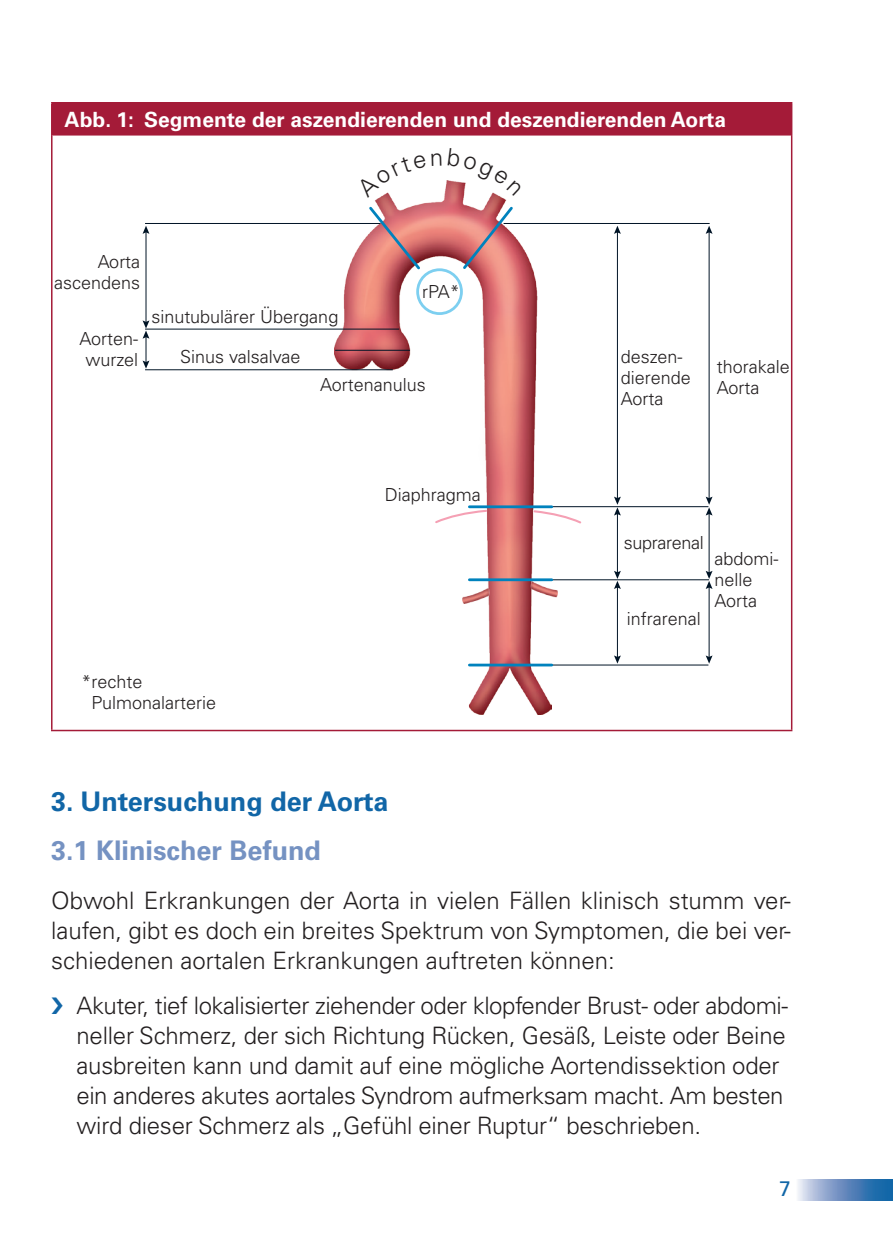
<style>
.page{position:relative;width:893px;height:1259px;background:#fff}
.page>*{position:absolute;margin:0;border:0;box-sizing:border-box;transform-origin:0 0}
.t1{font:700 27px "Univers LT Pro 65";color:#1166a7}
.t2{font:700 27px "Univers LT Pro 65";color:#7592c2}
.t3{font:300 24px/30px "Univers LT Pro 45";letter-spacing:-.01em;color:#231f20;text-align:justify}
.t4{font:700 21px "Univers LT Pro 65";color:#fff}
.t5{font:21px "Frutiger LT Pro";color:#1166a7}
.t6{font:300 18px/21px "Univers LT Pro 45";color:#231f20}
.t7{font:300 18px "Univers LT Pro 45";letter-spacing:-.02em;color:#231f20}
</style>
<div class="page">
<svg style="left:798px;top:1179px;width:95px;height:21px;background:#6993c2"></svg>
<div style="left:52px;top:103px;width:740px;height:32px;background:#a41b38"></div>
<hr style="left:51px;top:135px;width:2px;height:595px;background:#a41b38">
<hr style="left:791px;top:135px;width:1px;height:595px;background:#a41b38">
<hr style="left:51px;top:730px;width:741px;height:1px;background:#a41b38">
<hr style="left:51px;top:102px;width:741px;height:2px;background:#a41b38">
<hr style="left:51px;top:104px;width:2px;height:31px;background:#a41b38">
<hr style="left:53px;top:135px;width:738px;height:1px;background:#a41b38">
<img style="left:334px;top:181px;width:218px;height:533px">
<img style="left:463px;top:581px;width:94px;height:22px">
<hr style="left:504px;top:223px;width:206px;height:1px;background:#001426">
<hr style="left:145px;top:223px;width:235px;height:1px;background:#001426">
<hr style="left:145px;top:328px;width:254px;height:2px;background:#001426">
<hr style="left:145px;top:369px;width:248px;height:1px;background:#001426">
<hr style="left:335px;top:350px;width:75px;height:1px;background:#001426">
<hr style="left:551px;top:506px;width:157px;height:1px;background:#001426">
<hr style="left:551px;top:579px;width:158px;height:1px;background:#001426">
<hr style="left:551px;top:664px;width:157px;height:1px;background:#001426">
<hr style="left:145px;top:231px;width:2px;height:92px;background:#001426">
<svg style="left:143px;top:226px;width:6px;height:8px"></svg>
<hr style="left:145px;top:336px;width:2px;height:27px;background:#001426">
<svg style="left:143px;top:360px;width:6px;height:9px"></svg>
<svg style="left:143px;top:320px;width:6px;height:19px"></svg>
<hr style="left:709px;top:231px;width:1px;height:268px;background:#001426">
<svg style="left:706px;top:226px;width:6px;height:8px"></svg>
<hr style="left:617px;top:231px;width:1px;height:268px;background:#001426">
<svg style="left:614px;top:226px;width:7px;height:8px"></svg>
<hr style="left:617px;top:513px;width:1px;height:60px;background:#001426">
<svg style="left:614px;top:496px;width:7px;height:19px"></svg>
<hr style="left:617px;top:586px;width:1px;height:72px;background:#001426">
<svg style="left:614px;top:655px;width:7px;height:8px"></svg>
<svg style="left:614px;top:571px;width:7px;height:18px"></svg>
<hr style="left:709px;top:513px;width:1px;height:60px;background:#001426">
<svg style="left:706px;top:496px;width:6px;height:19px"></svg>
<hr style="left:709px;top:586px;width:1px;height:72px;background:#001426">
<svg style="left:706px;top:655px;width:6px;height:8px"></svg>
<svg style="left:706px;top:571px;width:6px;height:18px"></svg>
<svg style="left:532px;top:509px;width:50px;height:16px"></svg>
<svg style="left:433px;top:508px;width:55px;height:17px"></svg>
<svg style="left:367px;top:204px;width:56px;height:68px;background:#d08788"></svg>
<svg style="left:461px;top:204px;width:54px;height:67px;background:#d18689"></svg>
<hr style="left:469px;top:505px;width:83px;height:3px;background:#0082bd">
<hr style="left:469px;top:578px;width:83px;height:3px;background:#0082bd">
<hr style="left:469px;top:663px;width:83px;height:3px;background:#0082bd">
<div style="left:416px;top:268px;width:47px;height:47px;border:3px solid #7dcff0;border-radius:50%"></div>
<svg style="left:356px;top:181px;width:70px;height:17px"></svg>
<svg style="left:448px;top:180px;width:74px;height:15px"></svg>
<p class="t4" style="left:65px;top:107px;width:663px">Abb. 1: Segmente der aszendierenden und deszendierenden Aorta</p>
<p class="t6" style="left:54px;top:251px;width:88px;text-align:right">Aorta ascendens</p>
<p class="t6" style="left:80px;top:328px;width:60px;text-align:center">Aorten&shy;wurzel</p>
<p class="t6" style="left:151px;top:306px;width:188px">sinutubulärer Übergang</p>
<p class="t6" style="left:180px;top:346px;width:122px">Sinus valsalvae</p>
<p class="t6" style="left:422px;top:281px;width:39px">rPA*</p>
<p class="t6" style="left:320px;top:374px;width:107px">Aortenanulus</p>
<p class="t6" style="left:385px;top:484px;width:98px">Diaphragma</p>
<p class="t6" style="left:92px;top:671px;width:126px;text-indent:-10px">*rechte<br>Pulmonalarterie</p>
<p class="t6" style="left:621px;top:346px;width:72px">deszen&shy;dierende<br>Aorta</p>
<p class="t6" style="left:717px;top:356px;width:75px">thorakale<br>Aorta</p>
<p class="t7" style="left:624px;top:532px;width:81px">suprarenal</p>
<p class="t6" style="left:627px;top:608px;width:75px">infrarenal</p>
<p class="t6" style="left:714px;top:548px;width:66px">abdomi&shy;nelle<br>Aorta</p>
<p class="t1" style="left:51px;top:785px;width:339px">3. Untersuchung der Aorta</p>
<p class="t2" style="left:51px;top:834px;width:272px">3.1 Klinischer Befund</p>
<p class="t3" style="left:51px;top:885px;width:741px">Obwohl Erkrankungen der Aorta in vielen Fällen klinisch stumm ver&shy;laufen, gibt es doch ein breites Spektrum von Symptomen, die bei ver&shy;schiedenen aortalen Erkrankungen auftreten können:</p>
<p class="t3" style="left:77px;top:990px;width:713px;text-align:left">Akuter, tief lokalisierter ziehender oder klopfender Brust- oder abdomi&shy;neller Schmerz, der sich Richtung Rücken, Gesäß, Leiste oder Beine ausbreiten kann und damit auf eine mögliche Aortendissektion oder ein anderes akutes aortales Syndrom aufmerksam macht. Am besten wird dieser Schmerz als „Gefühl einer Ruptur“ beschrieben.</p>
<p class="t5" style="left:779px;top:1176px;width:13px">7</p>
</div>
